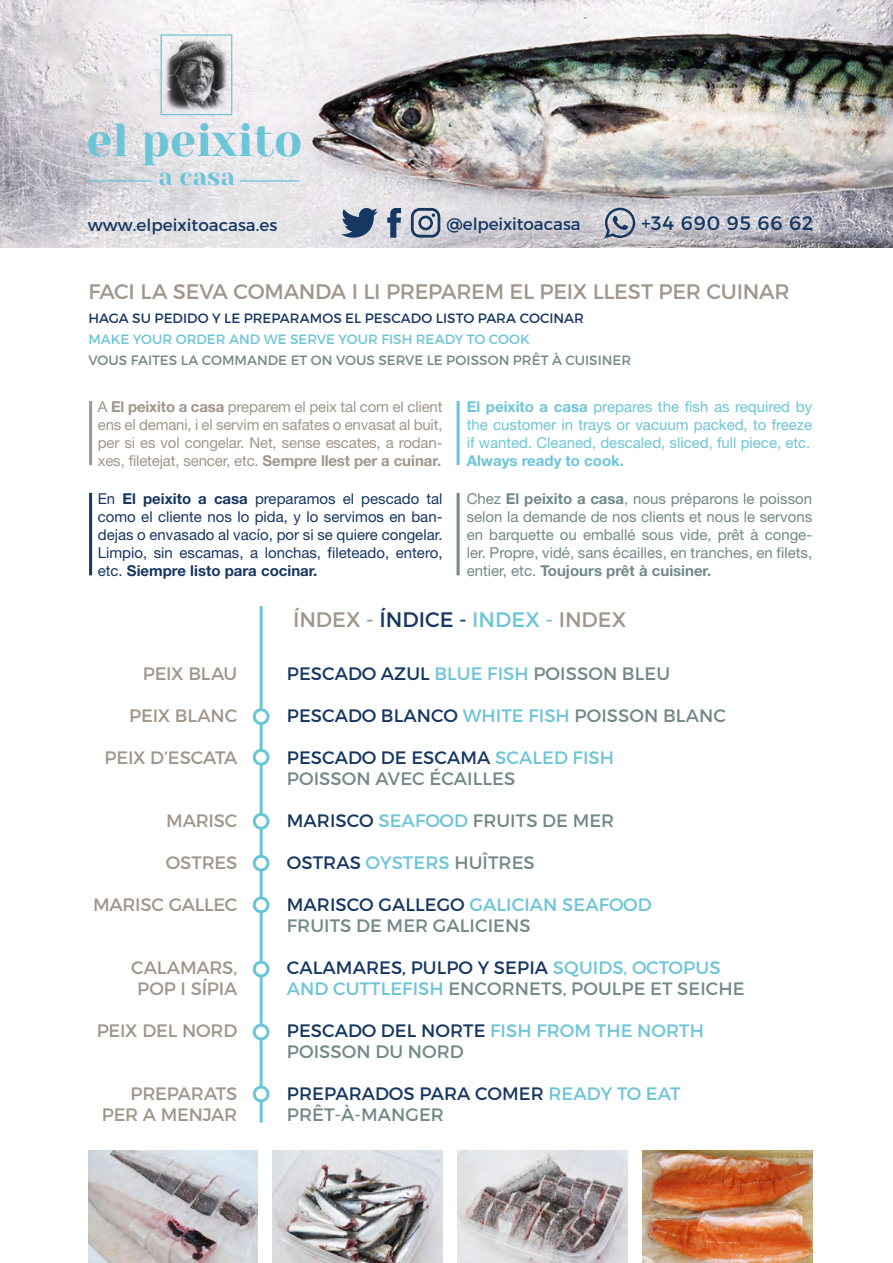
<style>
.page{position:relative;width:893px;height:1263px;background:#fff}
.page>*{position:absolute;margin:0;border:0;box-sizing:border-box;transform-origin:0 0}
.t1{font:46.35px "Yeseva One";color:#6cc5d7}
.t2{font:24.3px "Yeseva One";color:#6cc5d7}
.t3{font:21px "Montserrat";letter-spacing:-.01em;color:#a0968b}
.t4{font:19.5px "Montserrat";letter-spacing:.045em;color:#163761}
.t5{font:18px/21px "Montserrat";letter-spacing:.005em;color:#718988}
.t6{font:18px "Montserrat";letter-spacing:.005em;color:#163761}
.t7{font:18px "Montserrat";letter-spacing:-.01em;color:#a0968b}
.t8{font:18px/21px "Montserrat";letter-spacing:.005em;color:#6cc5d7}
.t9{font:16.8px "Montserrat";color:#163761}
.t10{font:15px/18px "Helvetica Neue LT Std";color:#718988;text-align:justify}
.t11{font:15px/18px "Helvetica Neue LT Std";color:#163761;text-align:justify}
.t12{font:15px/18px "Helvetica Neue LT Std";letter-spacing:-.01em;color:#a0968b;text-align:justify}
.t13{font:15px/18px "Helvetica Neue LT Std";color:#6cc5d7;text-align:justify}
.t14{font:700 15px "Helvetica Neue LT Std";color:#6cc5d7}
.t15{font:13.5px "Montserrat";color:#718988}
.t16{font:13.5px "Montserrat";color:#163761}
.t17{font:13.5px "Montserrat";color:#6cc5d7}
.s1{font-weight:700}
.s2{color:#163761}
.s3{color:#6cc5d7}
.s4{color:#718988}
</style>
<div class="page">
<img style="left:0;top:0;width:893px;height:247px">
<img style="left:642px;top:1150px;width:171px;height:113px">
<img style="left:457px;top:1150px;width:170px;height:113px">
<hr style="left:260px;top:606px;width:3px;height:517px;background:#6cc5d7">
<div style="left:254px;top:962px;width:14px;height:14px;background:#fff;border-radius:50%"></div>
<div style="left:253px;top:961px;width:16px;height:16px;border:3px solid #6cc5d7;border-radius:50%"></div>
<div style="left:254px;top:1025px;width:14px;height:14px;background:#fff;border-radius:50%"></div>
<div style="left:253px;top:1024px;width:16px;height:16px;border:3px solid #6cc5d7;border-radius:50%"></div>
<div style="left:254px;top:1087px;width:14px;height:14px;background:#fff;border-radius:50%"></div>
<div style="left:253px;top:1085px;width:16px;height:17px;border:3px solid #6cc5d7;border-radius:50%"></div>
<div style="left:254px;top:710px;width:14px;height:13px;background:#fff;border-radius:50%"></div>
<div style="left:253px;top:708px;width:16px;height:17px;border:3px solid #6cc5d7;border-radius:50%"></div>
<div style="left:254px;top:750px;width:14px;height:14px;background:#fff;border-radius:50%"></div>
<div style="left:253px;top:749px;width:16px;height:17px;border:3px solid #6cc5d7;border-radius:50%"></div>
<div style="left:254px;top:814px;width:14px;height:14px;background:#fff;border-radius:50%"></div>
<div style="left:253px;top:813px;width:16px;height:17px;border:3px solid #6cc5d7;border-radius:50%"></div>
<div style="left:254px;top:856px;width:14px;height:14px;background:#fff;border-radius:50%"></div>
<div style="left:253px;top:855px;width:16px;height:16px;border:3px solid #6cc5d7;border-radius:50%"></div>
<div style="left:254px;top:898px;width:14px;height:14px;background:#fff;border-radius:50%"></div>
<div style="left:253px;top:896px;width:16px;height:17px;border:3px solid #6cc5d7;border-radius:50%"></div>
<hr style="left:89px;top:401px;width:3px;height:64px;background:#a0968b">
<hr style="left:89px;top:493px;width:3px;height:82px;background:#163761">
<hr style="left:457px;top:401px;width:3px;height:64px;background:#6cc5d7">
<hr style="left:457px;top:493px;width:3px;height:82px;background:#718988">
<img style="left:89px;top:1150px;width:169px;height:113px">
<img style="left:273px;top:1150px;width:170px;height:113px">
<img style="left:163px;top:36px;width:67px;height:77px">
<div style="left:161px;top:34px;width:71px;height:81px;border:1px solid #6cc5d7"></div>
<hr style="left:89px;top:180px;width:64px;height:2px;background:#6cc5d7">
<hr style="left:240px;top:180px;width:60px;height:2px;background:#6cc5d7">
<svg style="left:605px;top:208px;width:30px;height:30px"></svg>
<svg style="left:411px;top:208px;width:29px;height:30px"></svg>
<svg style="left:387px;top:208px;width:14px;height:30px"></svg>
<svg style="left:341px;top:208px;width:36px;height:31px"></svg>
<h1 class="t1" style="left:86px;top:112px;width:218px">el peixito</h1>
<h2 class="t2" style="left:158px;top:162px;width:78px">a casa</h2>
<p class="t9" style="left:88px;top:215px;width:191px">www.elpeixitoacasa.es</p>
<p class="t9" style="left:446px;top:214px;width:136px">@elpeixitoacasa</p>
<h3 class="t4" style="left:641px;top:211px;width:174px">+34 690 95 66 62</h3>
<h3 class="t3" style="left:88px;top:278px;width:702px">FACI LA SEVA COMANDA I LI PREPAREM EL PEIX LLEST PER CUINAR</h3>
<p class="t16" style="left:88px;top:310px;width:497px">HAGA SU PEDIDO Y LE PREPARAMOS EL PESCADO LISTO PARA COCINAR</p>
<p class="t17" style="left:88px;top:331px;width:443px">MAKE YOUR ORDER AND WE SERVE YOUR FISH READY TO COOK</p>
<p class="t15" style="left:88px;top:352px;width:544px">VOUS FAITES LA COMMANDE ET ON VOUS SERVE LE POISSON PRÊT À CUISINER</p>
<p class="t12" style="left:98px;top:397px;width:346px">A <span class="s1">El peixito a casa</span> preparem el peix tal com el client ens el demani, i el servim en safates o envasat al buit, per si es vol congelar. Net, sense escates, a rodan&shy;xes, filetejat, sencer, etc. <span class="s1">Sempre llest per a cuinar.</span></p>
<p class="t11" style="left:98px;top:489px;width:346px">En <span class="s1">El peixito a casa</span> preparamos el pescado tal como el cliente nos lo pida, y lo servimos en ban&shy;dejas o envasado al vacío, por si se quiere congelar.<br>Limpio, sin escamas, a lonchas, fileteado, entero, etc. <span class="s1">Siempre listo para cocinar.</span></p>
<p class="t13" style="left:467px;top:397px;width:347px"><span class="s1">El peixito a casa</span> prepares the fish as required by the customer in trays or vacuum packed, to freeze if wanted. Cleaned, descaled, sliced, full piece, etc.</p>
<p class="t14" style="left:467px;top:451px;width:159px">Always ready to cook.</p>
<p class="t10" style="left:467px;top:489px;width:347px">Chez <span class="s1">El peixito a casa</span>, nous préparons le poisson selon la demande de nos clients et nous le servons en barquette ou emballé sous vide, prêt à conge&shy;ler. Propre, vidé, sans écailles, en tranches, en filets, entier, etc. <span class="s1">Toujours prêt à cuisiner.</span></p>
<h3 class="t3" style="left:293px;top:607px;width:335px">ÍNDEX - <span class="s2">ÍNDICE -</span> <span class="s3">INDEX -</span> INDEX</h3>
<p class="t7" style="left:143px;top:662px;width:96px">PEIX BLAU</p>
<p class="t6" style="left:287px;top:662px;width:385px">PESCADO AZUL <span class="s3">BLUE FISH</span> <span class="s4">POISSON BLEU</span></p>
<p class="t7" style="left:129px;top:704px;width:109px">PEIX BLANC</p>
<p class="t6" style="left:287px;top:704px;width:441px">PESCADO BLANCO <span class="s3">WHITE FISH</span> <span class="s4">POISSON BLANC</span></p>
<p class="t7" style="left:105px;top:746px;width:134px">PEIX D’ESCATA</p>
<p class="t5" style="left:287px;top:747px;width:329px"><span class="s2">PESCADO DE ESCAMA</span> <span class="s3">SCALED FISH<br></span>POISSON AVEC ÉCAILLES</p>
<p class="t7" style="left:166px;top:809px;width:73px">MARISC</p>
<p class="t5" style="left:287px;top:810px;width:329px"><span class="s2">MARISCO</span> <span class="s3">SEAFOOD</span> FRUITS DE MER</p>
<p class="t7" style="left:166px;top:851px;width:73px">OSTRES</p>
<p class="t8" style="left:287px;top:852px;width:249px"><span class="s2">OSTRAS</span> OYSTERS <span class="s4">HUÎTRES</span></p>
<p class="t7" style="left:93px;top:893px;width:146px">MARISC GALLEC</p>
<p class="t5" style="left:287px;top:894px;width:367px"><span class="s2">MARISCO GALLEGO</span> <span class="s3">GALICIAN SEAFOOD<br></span>FRUITS DE MER GALICIENS</p>
<p class="t7" style="left:131px;top:956px;width:108px">CALAMARS,</p>
<p class="t6" style="left:287px;top:956px;width:435px">CALAMARES, PULPO Y SEPIA <span class="s3">SQUIDS, OCTOPUS</span></p>
<p class="t7" style="left:137px;top:977px;width:102px">POP I SÍPIA</p>
<p class="t5" style="left:287px;top:978px;width:459px"><span class="s3">AND CUTTLEFISH</span> ENCORNETS, POULPE ET SEICHE</p>
<p class="t7" style="left:97px;top:1019px;width:142px">PEIX DEL NORD</p>
<p class="t8" style="left:287px;top:1020px;width:419px"><span class="s2">PESCADO DEL NORTE</span> FISH FROM THE NORTH<br><span class="s4">POISSON DU NORD</span></p>
<p class="t7" style="left:130px;top:1082px;width:108px">PREPARATS</p>
<p class="t6" style="left:287px;top:1082px;width:395px">PREPARADOS PARA COMER <span class="s3">READY TO EAT</span></p>
<p class="t7" style="left:102px;top:1103px;width:137px">PER A MENJAR</p>
<p class="t5" style="left:287px;top:1104px;width:159px">PRÊT-À-MANGER</p>
</div>
